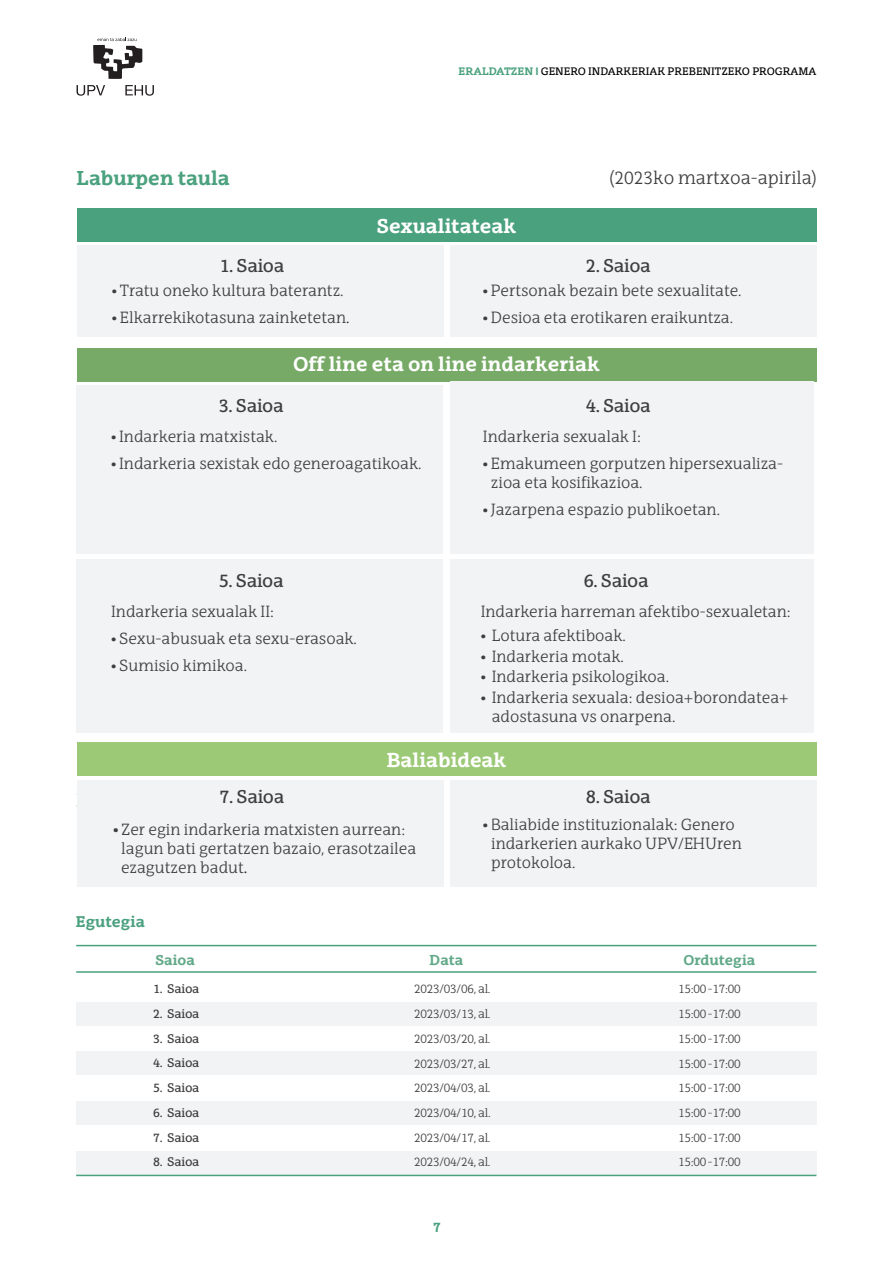
<style>
.page{position:relative;width:893px;height:1263px;background:#fff}
.page>*{position:absolute;margin:0;border:0;box-sizing:border-box;transform-origin:0 0}
.t1{font:700 19.5px "EHU Serif";color:#fff}
.t2{font:700 19.5px "EHU Serif";color:#4aa17e}
.t3{font:18px "EHU Serif";letter-spacing:-.02em;color:#3e3e3f}
.t4{font:300 18px "EHU Serif";color:#3e3e3f}
.t5{font:300 15.75px/18.9px "EHU Serif";color:#3e3e3f}
.t6{font:700 15px "EHU Serif";color:#4aa17e}
.t7{font:700 13.95px "EHU Serif";color:#60a888}
.t8{font:700 13.5px "EHU Serif";color:#4aa17e}
.t9{font:300 12.15px "EHU Serif";letter-spacing:-.02em;color:#3e3e3f}
.t10{font:12.15px "EHU Serif";letter-spacing:-.02em;color:#3e3e3f}
.t11{font:10.5px "EHU Serif";color:#000}
.s1{font-weight:700;color:#4aa17e}
.s2{font-family:"EHU Sans";font-weight:700;color:#4aa17e}
.s3{font-family:"EHU Sans";font-weight:400}
.s4{color:#231f20}
.s5{font-family:"EHU Sans";font-weight:400;font-size:16.5px}
.s6{font-family:"Minion Pro";font-weight:400;color:#231f20}
.s7{font-family:"EHU Sans"}
</style>
<div class="page">
<svg style="left:77px;top:85px;width:28px;height:11px"></svg>
<svg style="left:125px;top:85px;width:29px;height:11px"></svg>
<svg style="left:93px;top:38px;width:49px;height:41px"></svg>
<div style="left:450px;top:245px;width:366px;height:92px;background:#f2f3f4"></div>
<div style="left:77px;top:245px;width:367px;height:92px;background:#f2f3f4"></div>
<div style="left:77px;top:208px;width:739px;height:34px;background:#4aa17e"></div>
<div style="left:77px;top:743px;width:739px;height:33px;background:#9cc976"></div>
<div style="left:450px;top:780px;width:366px;height:106px;background:#f2f3f4"></div>
<div style="left:77px;top:780px;width:367px;height:106px;background:#f2f3f4"></div>
<div style="left:77px;top:348px;width:739px;height:33px;background:#77aa67"></div>
<div style="left:450px;top:381px;width:363px;height:172px;background:#f2f3f4"></div>
<div style="left:450px;top:560px;width:364px;height:173px;background:#f2f3f4"></div>
<div style="left:77px;top:385px;width:366px;height:168px;background:#f2f3f4"></div>
<div style="left:77px;top:560px;width:366px;height:173px;background:#f2f3f4"></div>
<div style="left:76px;top:1002px;width:740px;height:24px;background:#f2f3f4"></div>
<div style="left:76px;top:1051px;width:740px;height:24px;background:#f2f3f4"></div>
<div style="left:76px;top:1101px;width:740px;height:24px;background:#f2f3f4"></div>
<div style="left:76px;top:1151px;width:740px;height:23px;background:#f2f3f4"></div>
<hr style="left:76px;top:945px;width:740px;height:1px;background:#4aa17e">
<hr style="left:76px;top:971px;width:740px;height:2px;background:#4aa17e">
<hr style="left:76px;top:1175px;width:740px;height:1px;background:#4aa17e">
<p class="t11" style="left:458px;top:65px;width:360px"><span class="s1">ERALDATZEN</span> <span class="s2">I</span> GENERO INDARKERIAK PREBENITZEKO PROGRAMA</p>
<p class="t2" style="left:77px;top:166px;width:155px">Laburpen taula</p>
<p class="t4" style="left:609px;top:167px;width:209px">(2023ko martxoa-apirila)</p>
<p class="t1" style="left:377px;top:213px;width:141px">Sexualitateak</p>
<p class="t3" style="left:219px;top:254px;width:67px">1. Saioa</p>
<p class="t3" style="left:586px;top:254px;width:67px">2. Saioa</p>
<p class="t5" style="left:112px;top:280px;width:233px"><span class="s3">•</span> Tratu oneko kultura baterantz.</p>
<p class="t5" style="left:112px;top:308px;width:239px"><span class="s3">•</span> Elkarrekikotasuna zainketetan<span class="s4">.</span></p>
<p class="t5" style="left:483px;top:280px;width:260px"><span class="s3">•</span> Pertsonak bezain bete sexualitate.</p>
<p class="t5" style="left:483px;top:308px;width:252px"><span class="s3">•</span> Desioa eta erotikaren eraikuntza.</p>
<p class="t1" style="left:293px;top:352px;width:308px">Off line eta on line indarkeriak</p>
<p class="t3" style="left:219px;top:395px;width:67px">3. Saioa</p>
<p class="t3" style="left:586px;top:395px;width:67px">4. Saioa</p>
<p class="t5" style="left:111px;top:427px;width:168px"><span class="s3">•</span> Indarkeria matxistak.</p>
<p class="t5" style="left:111px;top:454px;width:312px"><span class="s3">•</span> Indarkeria sexistak edo generoagatikoak.</p>
<p class="t5" style="left:483px;top:426px;width:160px">Indarkeria sexualak I:</p>
<p class="t5" style="left:491px;top:454px;width:294px;text-indent:-8px"><span class="s3">•</span> Emakumeen gorputzen hipersexualiza&shy;zioa eta kosifikazioa.</p>
<p class="t5" style="left:483px;top:500px;width:239px"><span class="s3">•</span> Jazarpena espazio publikoetan.</p>
<p class="t3" style="left:219px;top:569px;width:67px">5. Saioa</p>
<p class="t3" style="left:584px;top:569px;width:67px">6. Saioa</p>
<p class="t5" style="left:111px;top:601px;width:164px">Indarkeria sexualak II:</p>
<p class="t5" style="left:111px;top:629px;width:247px"><span class="s3">•</span> Sexu-abusuak eta sexu-erasoak.</p>
<p class="t5" style="left:111px;top:656px;width:137px"><span class="s3">•</span> Sumisio kimikoa.</p>
<p class="t5" style="left:481px;top:601px;width:312px">Indarkeria harreman afektibo-sexualetan:</p>
<p class="t5" style="left:481px;top:626px;width:147px"><span class="s3">•</span> Lotura afektiboak.</p>
<p class="t5" style="left:481px;top:646px;width:145px"><span class="s3">•</span> Indarkeria motak.</p>
<p class="t5" style="left:481px;top:667px;width:190px"><span class="s3">•</span> Indarkeria psikologikoa.</p>
<p class="t5" style="left:492px;top:687px;width:299px;text-indent:-11px"><span class="s3">•</span> Indarkeria sexuala: desioa+borondatea+ adostasuna vs onarpena.</p>
<p class="t1" style="left:387px;top:748px;width:121px">Baliabideak</p>
<p class="t3" style="left:219px;top:786px;width:67px">7. Saioa</p>
<p class="t3" style="left:586px;top:786px;width:67px">8. Saioa</p>
<p class="t5" style="left:121px;top:820px;width:296px;text-indent:-8px"><span class="s5">•</span> Zer egin indarkeria matxisten aurrean: lagun bati gertatzen bazaio, erasotzailea ezagutzen badut<span class="s6">.</span></p>
<p class="t5" style="left:491px;top:815px;width:252px;text-indent:-8px"><span class="s3">•</span> <span class="s7">B</span>aliabide instituzionalak: Genero indarkerien aurkako UPV/EHUren protokoloa.</p>
<p class="t6" style="left:76px;top:912px;width:71px">Egutegia</p>
<p class="t7" style="left:156px;top:951px;width:41px">Saioa</p>
<p class="t10" style="left:153px;top:982px;width:48px">1. Saioa</p>
<p class="t10" style="left:153px;top:1006px;width:48px">2. Saioa</p>
<p class="t10" style="left:153px;top:1031px;width:48px">3. Saioa</p>
<p class="t10" style="left:153px;top:1056px;width:48px">4. Saioa</p>
<p class="t10" style="left:153px;top:1080px;width:48px">5. Saioa</p>
<p class="t10" style="left:153px;top:1105px;width:48px">6. Saioa</p>
<p class="t10" style="left:153px;top:1130px;width:48px">7. Saioa</p>
<p class="t10" style="left:153px;top:1155px;width:48px">8. Saioa</p>
<p class="t7" style="left:430px;top:951px;width:35px">Data</p>
<p class="t7" style="left:683px;top:951px;width:74px">Ordutegia</p>
<p class="t9" style="left:414px;top:982px;width:78px">2023/03/06, al.</p>
<p class="t9" style="left:414px;top:1006px;width:78px">2023/03/13, al.</p>
<p class="t9" style="left:414px;top:1031px;width:78px">2023/03/20, al.</p>
<p class="t9" style="left:414px;top:1056px;width:78px">2023/03/27, al.</p>
<p class="t9" style="left:414px;top:1080px;width:78px">2023/04/03, al.</p>
<p class="t9" style="left:414px;top:1105px;width:78px">2023/04/10, al.</p>
<p class="t9" style="left:414px;top:1130px;width:78px">2023/04/17, al.</p>
<p class="t9" style="left:414px;top:1155px;width:78px">2023/04/24, al.</p>
<p class="t8" style="left:433px;top:1219px;width:10px">7</p>
<p class="t9" style="left:678px;top:982px;width:64px">15:00-17:00</p>
<p class="t9" style="left:678px;top:1006px;width:64px">15:00-17:00</p>
<p class="t9" style="left:678px;top:1031px;width:64px">15:00-17:00</p>
<p class="t9" style="left:678px;top:1056px;width:64px">15:00-17:00</p>
<p class="t9" style="left:678px;top:1080px;width:64px">15:00-17:00</p>
<p class="t9" style="left:678px;top:1105px;width:64px">15:00-17:00</p>
<p class="t9" style="left:678px;top:1130px;width:64px">15:00-17:00</p>
<p class="t9" style="left:678px;top:1155px;width:64px">15:00-17:00</p>
</div>
